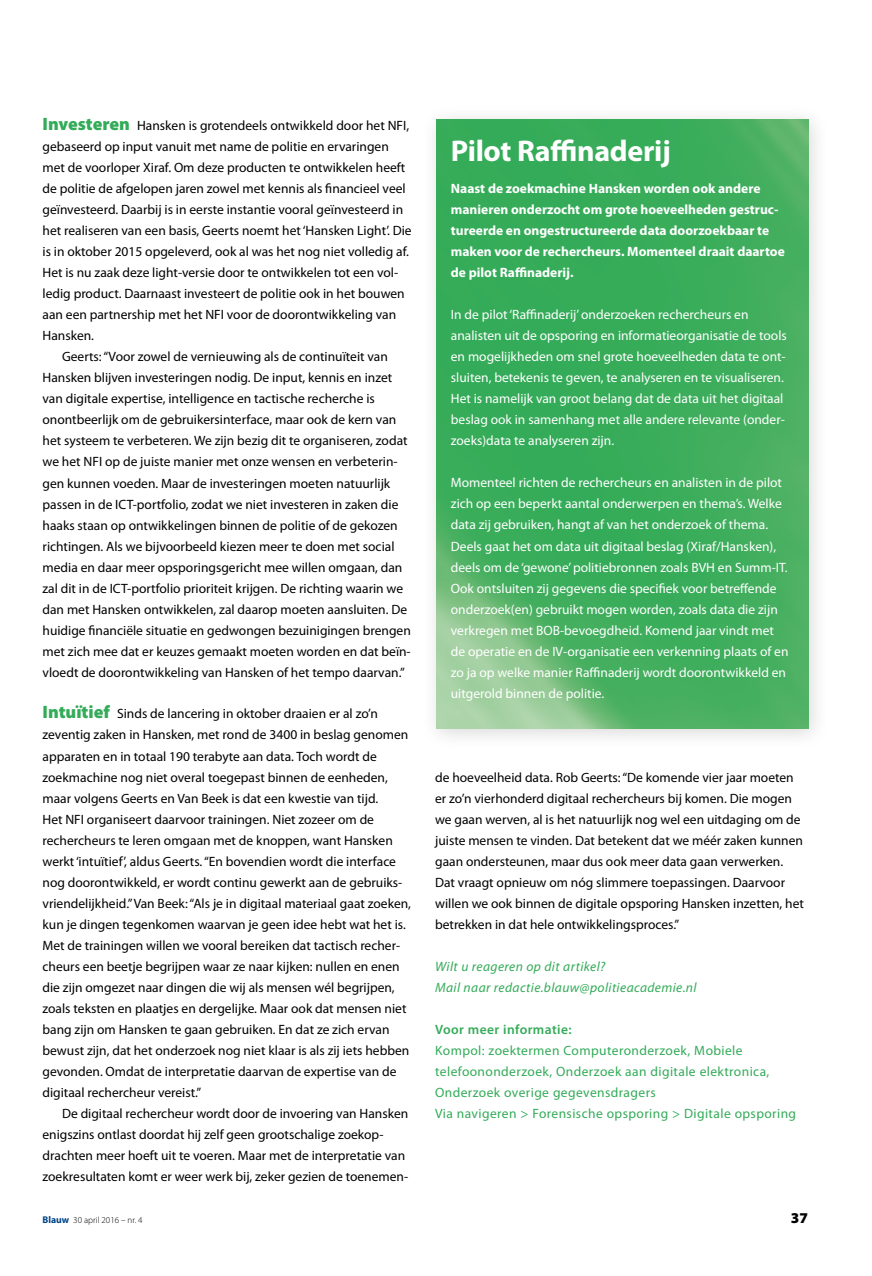
<style>
.page{position:relative;width:872px;height:1276px;background:#fff}
.page>*{position:absolute;margin:0;border:0;box-sizing:border-box;transform-origin:0 0}
.t1{font:700 30px "Myriad Pro";letter-spacing:-.01em;color:#fff}
.t2{font:900 15px "Myriad Pro";color:#000}
.t3{font:13.5px/21px "Myriad Pro";color:#000}
.t4{font:13.5px/21px "Myriad Pro";color:#fff}
.t5{font:700 13.5px/21px "Myriad Pro";color:#fff}
.t6{font:13.5px/21px "Myriad Pro";letter-spacing:.03em;color:#33ab58}
.t7{font:italic 13.5px/21px "Myriad Pro";letter-spacing:.03em;color:#33ab58}
.t8{font:600 13.5px "Myriad Pro";letter-spacing:.03em;color:#33ab58}
.t9{font:300 9px "Myriad Pro";color:#000}
.s1{font-weight:900;font-size:18px;color:#33ab58}
.s2{font-weight:700;font-size:9.75px;color:#004587}
</style>
<div class="page">
<div style="left:421px;top:103px;width:409px;height:647px;background:#000;opacity:.15"></div>
<img style="left:436px;top:119px;width:372px;height:610px">
<p class="t3" style="left:43px;top:115px;width:368px"><span class="s1">Investeren</span> Hansken is grotendeels ontwikkeld door het NFI,</p>
<p class="t3" style="left:43px;top:136px;width:348px">gebaseerd op input vanuit met name de politie en ervaringen</p>
<p class="t3" style="left:43px;top:157px;width:364px">met de voorloper Xiraf. Om deze producten te ontwikkelen heeft</p>
<p class="t3" style="left:43px;top:178px;width:365px">de politie de afgelopen jaren zowel met kennis als financieel veel</p>
<p class="t3" style="left:43px;top:199px;width:362px">geïnvesteerd. Daarbij is in eerste instantie vooral geïnvesteerd in</p>
<p class="t3" style="left:43px;top:220px;width:371px">het realiseren van een basis, Geerts noemt het ‘Hansken Light’. Die</p>
<p class="t3" style="left:43px;top:241px;width:368px">is in oktober 2015 opgeleverd, ook al was het nog niet volledig af.</p>
<p class="t3" style="left:43px;top:262px;width:357px">Het is nu zaak deze light-versie door te ontwikkelen tot een vol-</p>
<p class="t3" style="left:43px;top:283px;width:364px">ledig product. Daarnaast investeert de politie ook in het bouwen</p>
<p class="t3" style="left:43px;top:304px;width:355px">aan een partnership met het NFI voor de doorontwikkeling van</p>
<p class="t3" style="left:43px;top:325px;width:53px">Hansken.</p>
<p class="t3" style="left:62px;top:346px;width:327px">Geerts: “Voor zowel de vernieuwing als de continuïteit van</p>
<p class="t3" style="left:43px;top:367px;width:351px">Hansken blijven investeringen nodig. De input, kennis en inzet</p>
<p class="t3" style="left:43px;top:388px;width:334px">van digitale expertise, intelligence en tactische recherche is</p>
<p class="t3" style="left:43px;top:409px;width:355px">onontbeerlijk om de gebruikersinterface, maar ook de kern van</p>
<p class="t3" style="left:43px;top:430px;width:366px">het systeem te verbeteren. We zijn bezig dit te organiseren, zodat</p>
<p class="t3" style="left:43px;top:451px;width:357px">we het NFI op de juiste manier met onze wensen en verbeterin-</p>
<p class="t3" style="left:43px;top:472px;width:349px">gen kunnen voeden. Maar de investeringen moeten natuurlijk</p>
<p class="t3" style="left:43px;top:493px;width:357px">passen in de ICT-portfolio, zodat we niet investeren in zaken die</p>
<p class="t3" style="left:43px;top:514px;width:357px">haaks staan op ontwikkelingen binnen de politie of de gekozen</p>
<p class="t3" style="left:43px;top:535px;width:353px">richtingen. Als we bijvoorbeeld kiezen meer te doen met social</p>
<p class="t3" style="left:43px;top:556px;width:361px">media en daar meer opsporingsgericht mee willen omgaan, dan</p>
<p class="t3" style="left:43px;top:577px;width:362px">zal dit in de ICT-portfolio prioriteit krijgen. De richting waarin we</p>
<p class="t3" style="left:43px;top:598px;width:366px">dan met Hansken ontwikkelen, zal daarop moeten aansluiten. De</p>
<p class="t3" style="left:43px;top:619px;width:370px">huidige financiële situatie en gedwongen bezuinigingen brengen</p>
<p class="t3" style="left:43px;top:640px;width:370px">met zich mee dat er keuzes gemaakt moeten worden en dat beïn-</p>
<p class="t3" style="left:43px;top:661px;width:364px">vloedt de doorontwikkeling van Hansken of het tempo daarvan.”</p>
<p class="t3" style="left:43px;top:703px;width:370px"><span class="s1">Intuïtief</span> Sinds de lancering in oktober draaien er al zo’n zeventig zaken in Hansken, met rond de 3400 in beslag genomen apparaten en in totaal 190 terabyte aan data. Toch wordt de zoekmachine nog niet overal toegepast binnen de eenheden, maar volgens Geerts en Van Beek is dat een kwestie van tijd.<br>Het NFI organiseert daarvoor trainingen. Niet zozeer om de rechercheurs te leren omgaan met de knoppen, want Hansken werkt ‘intuïtief’, aldus Geerts. “En bovendien wordt die interface nog doorontwikkeld, er wordt continu gewerkt aan de gebruiks&shy;vriendelijkheid.” Van Beek: “Als je in digitaal materiaal gaat zoeken, kun je dingen tegenkomen waarvan je geen idee hebt wat het is.<br>Met de trainingen willen we vooral bereiken dat tactisch recher&shy;cheurs een beetje begrijpen waar ze naar kijken: nullen en enen die zijn omgezet naar dingen die wij als mensen wél begrijpen, zoals teksten en plaatjes en dergelijke. Maar ook dat mensen niet bang zijn om Hansken te gaan gebruiken. En dat ze zich ervan bewust zijn, dat het onderzoek nog niet klaar is als zij iets hebben gevonden. Omdat de interpretatie daarvan de expertise van de digitaal rechercheur vereist.”</p>
<p class="t3" style="left:43px;top:1102px;width:367px;text-indent:19px">De digitaal rechercheur wordt door de invoering van Hansken enigszins ontlast doordat hij zelf geen grootschalige zoekop&shy;drachten meer hoeft uit te voeren. Maar met de interpretatie van zoekresultaten komt er weer werk bij, zeker gezien de toenemen-</p>
<h1 class="t1" style="left:451px;top:134px;width:221px">Pilot Raffinaderij</h1>
<p class="t5" style="left:451px;top:178px;width:335px">Naast de zoekmachine Hansken worden ook andere manieren onderzocht om grote hoeveelheden gestruc&shy;tureerde en ongestructureerde data doorzoekbaar te maken voor de rechercheurs. Momenteel draait daartoe de pilot Raffinaderij.</p>
<p class="t4" style="left:451px;top:304px;width:337px">In de pilot ‘Raffinaderij’ onderzoeken rechercheurs en analisten uit de opsporing en informatieorganisatie de tools en mogelijkheden om snel grote hoeveelheden data te ont&shy;sluiten, betekenis te geven, te analyseren en te visualiseren.<br>Het is namelijk van groot belang dat de data uit het digitaal beslag ook in samenhang met alle andere relevante (onder&shy;zoeks)data te analyseren zijn.</p>
<p class="t4" style="left:451px;top:472px;width:339px">Momenteel richten de rechercheurs en analisten in de pilot zich op een beperkt aantal onderwerpen en thema’s. Welke data zij gebruiken, hangt af van het onderzoek of thema.<br>Deels gaat het om data uit digitaal beslag (Xiraf/Hansken), deels om de ‘gewone’ politiebronnen zoals BVH en Summ-IT.<br>Ook ontsluiten zij gegevens die specifiek voor betreffende onderzoek(en) gebruikt mogen worden, zoals data die zijn verkregen met BOB-bevoegdheid. Komend jaar vindt met de operatie en de IV-organisatie een verkenning plaats of en zo ja op welke manier Raffinaderij wordt doorontwikkeld en uitgerold binnen de politie.</p>
<p class="t3" style="left:435px;top:766px;width:370px">de hoeveelheid data. Rob Geerts: “De komende vier jaar moeten er zo’n vierhonderd digitaal rechercheurs bij komen. Die mogen we gaan werven, al is het natuurlijk nog wel een uitdaging om de juiste mensen te vinden. Dat betekent dat we méér zaken kunnen gaan ondersteunen, maar dus ook meer data gaan verwerken.<br>Dat vraagt opnieuw om nóg slimmere toepassingen. Daarvoor willen we ook binnen de digitale opsporing Hansken inzetten, het betrekken in dat hele ontwikkelingsproces.”</p>
<p class="t7" style="left:435px;top:955px;width:263px">Wilt u reageren op dit artikel?<br>Mail naar redactie.blauw@politieacademie.nl</p>
<p class="t8" style="left:435px;top:1021px;width:138px">Voor meer informatie:</p>
<p class="t6" style="left:435px;top:1039px;width:362px">Kompol: zoektermen Computeronderzoek, Mobiele telefoononderzoek, Onderzoek aan digitale elektronica, Onderzoek overige gegevensdragers<br>Via navigeren &gt; Forensische opsporing &gt; Digitale opsporing</p>
<p class="t9" style="left:43px;top:1214px;width:102px"><span class="s2">Blauw</span> 30 april 2016 – nr. 4</p>
<p class="t2" style="left:791px;top:1207px;width:19px">37</p>
</div>
